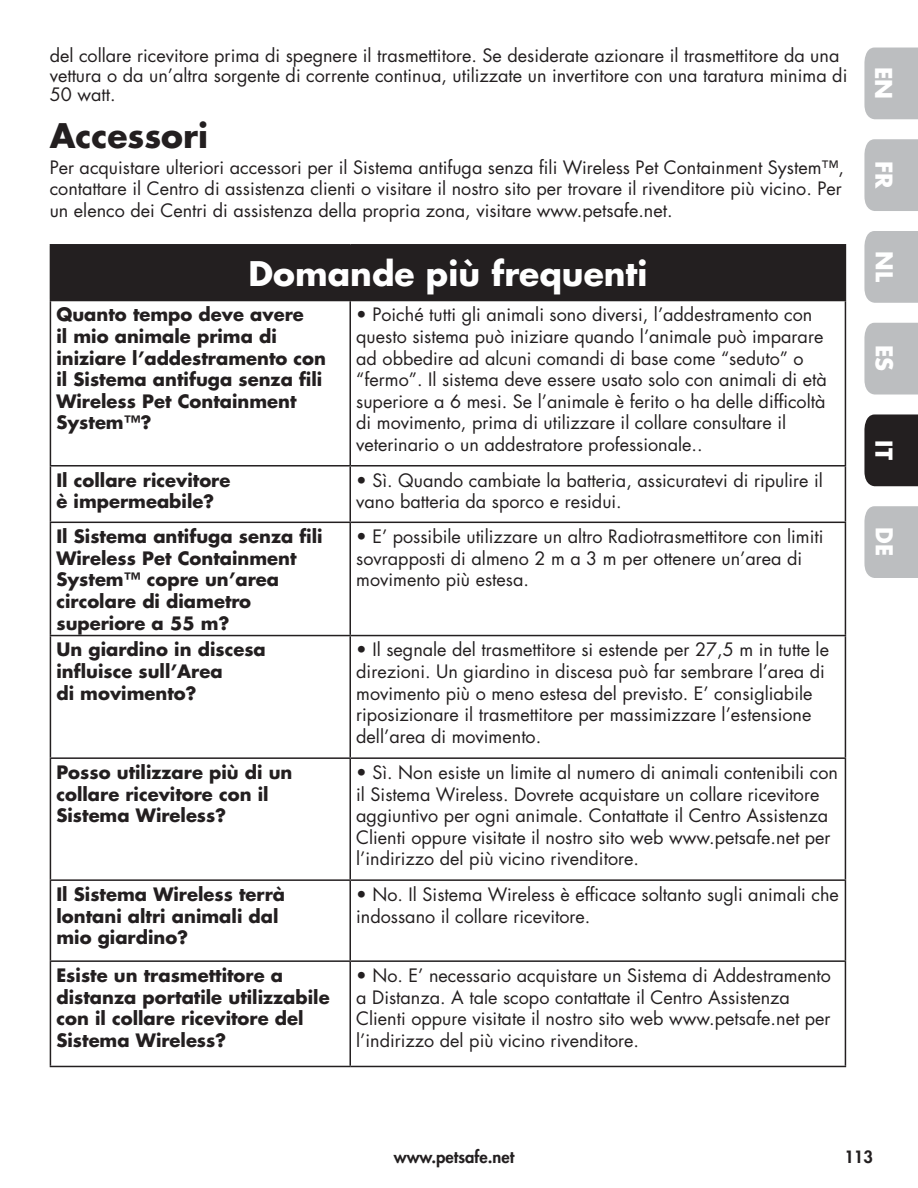
<style>
.page{position:relative;width:918px;height:1188px;background:#fff}
.page>*{position:absolute;margin:0;border:0;box-sizing:border-box;transform-origin:0 0}
.t1{font:700 33px "Futura Std";color:#fff}
.t2{font:700 33px "Futura Std";color:#231f20}
.t3{font:700 22.65px "Futura Std";color:#fff}
.t4{font:18px/21.6px "Futura Std";color:#231f20}
.t5{font:700 18px/21.6px "Futura Std";color:#231f20}
.t6{font:800 16.5px "Futura Std";color:#231f20}
</style>
<div class="page">
<div style="left:864px;top:48px;width:54px;height:71px;background:#bcbec0"></div>
<div style="left:864px;top:139px;width:54px;height:72px;background:#bcbec0"></div>
<div style="left:864px;top:231px;width:54px;height:72px;background:#bcbec0"></div>
<div style="left:864px;top:323px;width:54px;height:72px;background:#bcbec0"></div>
<div style="left:864px;top:414px;width:54px;height:72px;background:#231f20"></div>
<div style="left:864px;top:506px;width:54px;height:72px;background:#bcbec0"></div>
<div style="left:50px;top:245px;width:795px;height:56px;background:#231f20"></div>
<hr style="left:50px;top:244px;width:300px;height:2px;background:#231f20">
<hr style="left:350px;top:244px;width:496px;height:2px;background:#231f20">
<hr style="left:845px;top:246px;width:1px;height:54px;background:#231f20">
<hr style="left:50px;top:301px;width:1px;height:164px;background:#231f20">
<hr style="left:350px;top:300px;width:496px;height:1px;background:#231f20">
<hr style="left:349px;top:301px;width:2px;height:164px;background:#231f20">
<hr style="left:845px;top:301px;width:1px;height:164px;background:#231f20">
<hr style="left:50px;top:465px;width:300px;height:2px;background:#231f20">
<hr style="left:50px;top:467px;width:1px;height:55px;background:#231f20">
<hr style="left:350px;top:465px;width:496px;height:2px;background:#231f20">
<hr style="left:349px;top:467px;width:2px;height:55px;background:#231f20">
<hr style="left:845px;top:467px;width:1px;height:55px;background:#231f20">
<hr style="left:50px;top:522px;width:300px;height:1px;background:#231f20">
<hr style="left:50px;top:523px;width:1px;height:112px;background:#231f20">
<hr style="left:350px;top:522px;width:496px;height:1px;background:#231f20">
<hr style="left:349px;top:523px;width:2px;height:112px;background:#231f20">
<hr style="left:845px;top:523px;width:1px;height:112px;background:#231f20">
<hr style="left:50px;top:635px;width:300px;height:1px;background:#231f20">
<hr style="left:50px;top:636px;width:1px;height:121px;background:#231f20">
<hr style="left:350px;top:635px;width:496px;height:1px;background:#231f20">
<hr style="left:349px;top:636px;width:2px;height:121px;background:#231f20">
<hr style="left:845px;top:636px;width:1px;height:121px;background:#231f20">
<hr style="left:50px;top:757px;width:300px;height:2px;background:#231f20">
<hr style="left:50px;top:759px;width:1px;height:120px;background:#231f20">
<hr style="left:350px;top:757px;width:496px;height:2px;background:#231f20">
<hr style="left:349px;top:759px;width:2px;height:120px;background:#231f20">
<hr style="left:845px;top:759px;width:1px;height:120px;background:#231f20">
<hr style="left:50px;top:879px;width:300px;height:2px;background:#231f20">
<hr style="left:50px;top:881px;width:1px;height:79px;background:#231f20">
<hr style="left:350px;top:879px;width:496px;height:2px;background:#231f20">
<hr style="left:349px;top:881px;width:2px;height:79px;background:#231f20">
<hr style="left:845px;top:881px;width:1px;height:79px;background:#231f20">
<hr style="left:50px;top:960px;width:300px;height:2px;background:#231f20">
<hr style="left:50px;top:962px;width:1px;height:104px;background:#231f20">
<hr style="left:350px;top:960px;width:496px;height:2px;background:#231f20">
<hr style="left:349px;top:962px;width:2px;height:104px;background:#231f20">
<hr style="left:845px;top:962px;width:1px;height:104px;background:#231f20">
<hr style="left:50px;top:1066px;width:300px;height:1px;background:#231f20">
<hr style="left:350px;top:1066px;width:496px;height:1px;background:#231f20">
<p class="t4" style="left:50px;top:46px;width:799px;line-height:19.5px">del collare ricevitore prima di spegnere il trasmettitore. Se desiderate azionare il trasmettitore da una vettura o da un’altra sorgente di corrente continua, utilizzate un invertitore con una taratura minima di<br>50 watt.</p>
<h1 class="t2" style="left:50px;top:114px;width:160px">Accessori</h1>
<p class="t4" style="left:50px;top:156px;width:796px;text-align:justify">Per acquistare ulteriori accessori per il Sistema antifuga senza fili Wireless Pet Containment System™, contattare il Centro di assistenza clienti o visitare il nostro sito per trovare il rivenditore più vicino. Per un elenco dei Centri di assistenza della propria zona, visitare www.petsafe.net.</p>
<h1 class="t1" style="left:248px;top:252px;width:401px">Domande più frequenti</h1>
<p class="t5" style="left:56px;top:304px;width:271px">Quanto tempo deve avere<br>il mio animale prima di iniziare l’addestramento con il Sistema antifuga senza fili<br>Wireless Pet Containment<br>System™?</p>
<p class="t4" style="left:356px;top:304px;width:472px">• Poiché tutti gli animali sono diversi, l’addestramento con questo sistema può iniziare quando l’animale può imparare ad obbedire ad alcuni comandi di base come “seduto” o “fermo”. Il sistema deve essere usato solo con animali di età superiore a 6 mesi. Se l’animale è ferito o ha delle difficoltà di movimento, prima di utilizzare il collare consultare il veterinario o un addestratore professionale..</p>
<p class="t5" style="left:56px;top:469px;width:175px">Il collare ricevitore è impermeabile?</p>
<p class="t4" style="left:356px;top:469px;width:468px">• Sì. Quando cambiate la batteria, assicuratevi di ripulire il vano batteria da sporco e residui.</p>
<p class="t5" style="left:56px;top:525px;width:268px">Il Sistema antifuga senza fili<br>Wireless Pet Containment<br>System™ copre un’area circolare di diametro superiore a 55 m?</p>
<p class="t4" style="left:356px;top:526px;width:469px">• E’ possibile utilizzare un altro Radiotrasmettitore con limiti sovrapposti di almeno 2 m a 3 m per ottenere un’area di movimento più estesa.</p>
<p class="t5" style="left:56px;top:639px;width:211px">Un giardino in discesa influisce sull’Area<br>di movimento?</p>
<p class="t4" style="left:356px;top:639px;width:474px">• Il segnale del trasmettitore si estende per 27,5 m in tutte le direzioni. Un giardino in discesa può far sembrare l’area di movimento più o meno estesa del previsto. E’ consigliabile riposizionare il trasmettitore per massimizzare l’estensione dell’area di movimento.</p>
<p class="t5" style="left:56px;top:761px;width:238px">Posso utilizzare più di un collare ricevitore con il<br>Sistema Wireless?</p>
<p class="t4" style="left:356px;top:762px;width:483px">• Sì. Non esiste un limite al numero di animali contenibili con il Sistema Wireless. Dovrete acquistare un collare ricevitore aggiuntivo per ogni animale. Contattate il Centro Assistenza Clienti oppure visitate il nostro sito web www.petsafe.net per l’indirizzo del più vicino rivenditore.</p>
<p class="t5" style="left:56px;top:883px;width:230px">Il Sistema Wireless terrà lontani altri animali dal mio giardino?</p>
<p class="t4" style="left:356px;top:884px;width:484px">• No. Il Sistema Wireless è efficace soltanto sugli animali che indossano il collare ricevitore.</p>
<p class="t5" style="left:56px;top:964px;width:275px">Esiste un trasmettitore a distanza portatile utilizzabile con il collare ricevitore del<br>Sistema Wireless?</p>
<p class="t4" style="left:356px;top:965px;width:476px">• No. E’ necessario acquistare un Sistema di Addestramento a Distanza. A tale scopo contattate il Centro Assistenza Clienti oppure visitate il nostro sito web www.petsafe.net per l’indirizzo del più vicino rivenditore.</p>
<p class="t3" style="left:896px;top:67px;width:34px;rotate:90deg">EN</p>
<p class="t3" style="left:897px;top:161px;width:29px;rotate:90deg">FR</p>
<p class="t3" style="left:897px;top:251px;width:32px;rotate:90deg">NL</p>
<p class="t3" style="left:897px;top:345px;width:28px;rotate:90deg">ES</p>
<p class="t3" style="left:897px;top:440px;width:21px;rotate:90deg">IT</p>
<p class="t3" style="left:897px;top:527px;width:30px;rotate:90deg">DE</p>
<p class="t6" style="left:394px;top:1149px;width:122px">www.petsafe.net</p>
<p class="t6" style="left:844px;top:1147px;width:30px">113</p>
</div>
